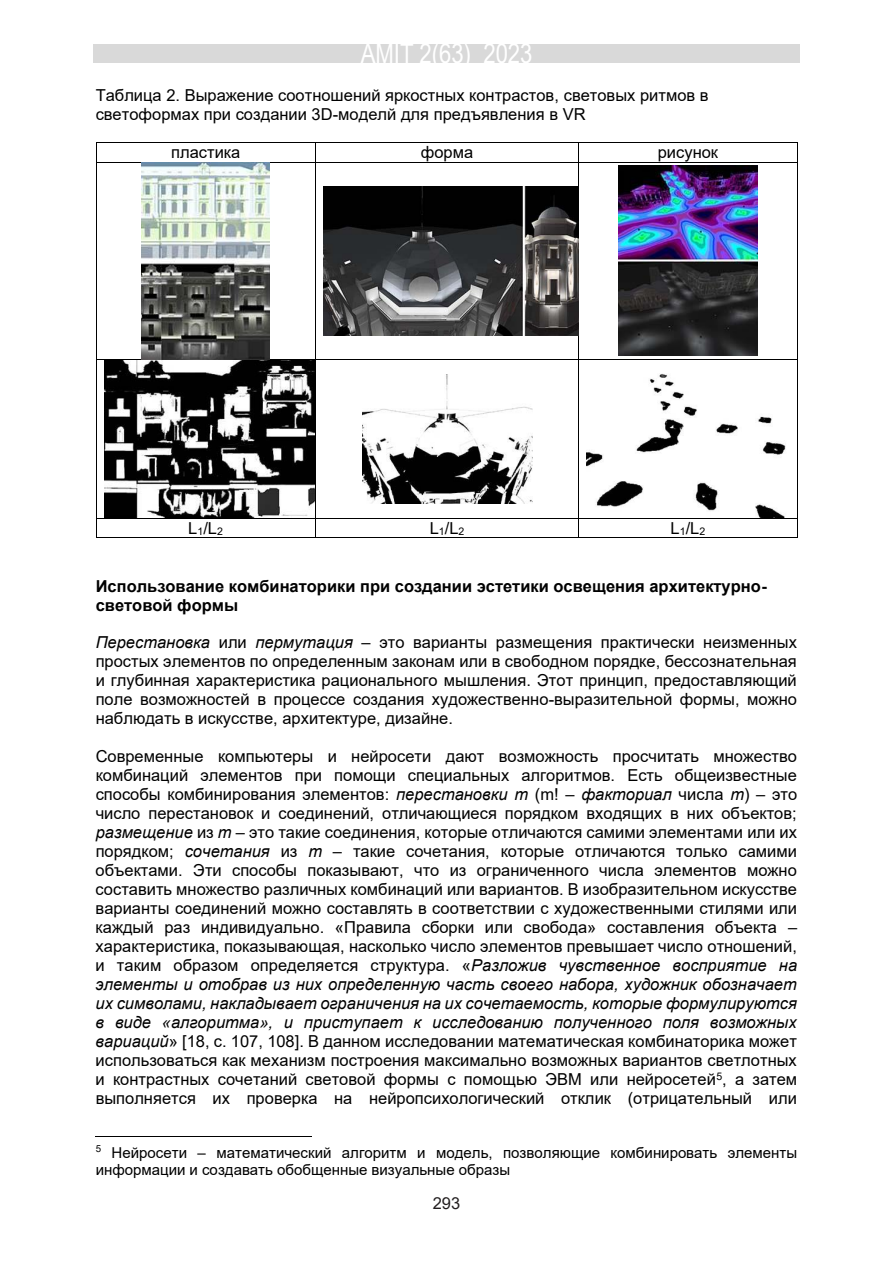
<style>
.page{position:relative;width:893px;height:1263px;background:#fff}
.page>*{position:absolute;margin:0;border:0;box-sizing:border-box;transform-origin:0 0}
.t1{font:27px "Arial Narrow";color:#fff}
.t2{font:16.5px/19px "Arial";color:#000;text-align:justify}
.t3{font:700 16.5px/19px "Arial";color:#000}
.t4{font:16.5px "Arial";color:#231f20}
.t5{font:15px/17.2px "Arial";color:#000}
.s1{font-style:italic}
</style>
<div class="page">
<div style="left:93px;top:44px;width:707px;height:19px;background:#d9d9d9"></div>
<hr style="left:96px;top:142px;width:219px;height:1px;background:#000">
<hr style="left:316px;top:142px;width:262px;height:1px;background:#000">
<hr style="left:579px;top:142px;width:218px;height:1px;background:#000">
<svg style="left:96px;top:143px;width:1px;height:19px"></svg>
<hr style="left:96px;top:162px;width:219px;height:1px;background:#000">
<svg style="left:315px;top:142px;width:1px;height:20px"></svg>
<hr style="left:316px;top:162px;width:262px;height:1px;background:#000">
<svg style="left:578px;top:142px;width:1px;height:20px"></svg>
<hr style="left:579px;top:162px;width:218px;height:1px;background:#000">
<svg style="left:797px;top:142px;width:1px;height:20px"></svg>
<hr style="left:96px;top:162px;width:1px;height:197px;background:#000">
<hr style="left:315px;top:162px;width:1px;height:197px;background:#000">
<hr style="left:578px;top:162px;width:1px;height:197px;background:#000">
<hr style="left:797px;top:162px;width:1px;height:197px;background:#000">
<hr style="left:96px;top:359px;width:219px;height:1px;background:#000">
<hr style="left:316px;top:359px;width:262px;height:1px;background:#000">
<hr style="left:579px;top:359px;width:218px;height:1px;background:#000">
<hr style="left:96px;top:360px;width:1px;height:158px;background:#000">
<hr style="left:315px;top:360px;width:1px;height:158px;background:#000">
<hr style="left:578px;top:360px;width:1px;height:158px;background:#000">
<hr style="left:797px;top:360px;width:1px;height:158px;background:#000">
<hr style="left:96px;top:518px;width:219px;height:1px;background:#000">
<hr style="left:316px;top:518px;width:262px;height:1px;background:#000">
<hr style="left:579px;top:518px;width:218px;height:1px;background:#000">
<svg style="left:96px;top:519px;width:1px;height:18px"></svg>
<hr style="left:96px;top:537px;width:219px;height:1px;background:#000">
<svg style="left:315px;top:518px;width:1px;height:20px"></svg>
<hr style="left:316px;top:537px;width:262px;height:1px;background:#000">
<svg style="left:578px;top:518px;width:1px;height:20px"></svg>
<hr style="left:579px;top:537px;width:218px;height:1px;background:#000">
<svg style="left:797px;top:518px;width:1px;height:20px"></svg>
<hr style="left:96px;top:1136px;width:216px;height:1px;background:#000">
<img style="left:142px;top:162px;width:128px;height:197px">
<img style="left:323px;top:187px;width:255px;height:148px">
<img style="left:618px;top:166px;width:140px;height:190px">
<img style="left:104px;top:360px;width:211px;height:158px">
<img style="left:362px;top:375px;width:170px;height:128px">
<img style="left:587px;top:374px;width:199px;height:144px">
<h1 class="t1" style="left:361px;top:34px;width:173px">AMIT 2(63) 2023</h1>
<p class="t2" style="left:96px;top:85px;width:614px">Таблица 2. Выражение соотношений яркостных контрастов, световых ритмов в светоформах при создании 3D-моделй для предъявления в VR</p>
<p class="t2" style="left:171px;top:143px;width:71px">пластика</p>
<p class="t2" style="left:421px;top:143px;width:54px">форма</p>
<p class="t2" style="left:658px;top:143px;width:62px">рисунок</p>
<p class="t2" style="left:188px;top:518px;width:36px">L<sub>1</sub>/L<sub>2</sub></p>
<p class="t2" style="left:430px;top:518px;width:36px">L<sub>1</sub>/L<sub>2</sub></p>
<p class="t2" style="left:671px;top:518px;width:36px">L<sub>1</sub>/L<sub>2</sub></p>
<p class="t3" style="left:96px;top:576px;width:673px">Использование комбинаторики при создании эстетики освещения архитектурно&shy;световой формы</p>
<p class="t2" style="left:96px;top:633px;width:703px"><span class="s1">Перестановка</span> или <span class="s1">пермутация</span> – это варианты размещения практически неизменных простых элементов по определенным законам или в свободном порядке, бессознательная и глубинная характеристика рационального мышления. Этот принцип, предоставляющий поле возможностей в процессе создания художественно-выразительной формы, можно наблюдать в искусстве, архитектуре, дизайне.</p>
<p class="t2" style="left:96px;top:747px;width:703px">Современные компьютеры и нейросети дают возможность просчитать множество комбинаций элементов при помощи специальных алгоритмов. Есть общеизвестные способы комбинирования элементов: <span class="s1">перестановки m</span> (m! – <span class="s1">факториал</span> числа <span class="s1">m</span>) – это число перестановок и соединений, отличающиеся порядком входящих в них объектов; <span class="s1">размещение</span> из <span class="s1">m</span> – это такие соединения, которые отличаются самими элементами или их порядком; <span class="s1">сочетания</span> из <span class="s1">m</span> – такие сочетания, которые отличаются только самими объектами. Эти способы показывают, что из ограниченного числа элементов можно составить множество различных комбинаций или вариантов. В изобразительном искусстве варианты соединений можно составлять в соответствии с художественными стилями или каждый раз индивидуально. «Правила сборки или свобода» составления объекта – характеристика, показывающая, насколько число элементов превышает число отношений, и таким образом определяется структура. «<span class="s1">Разложив чувственное восприятие на элементы и отобрав из них определенную часть своего набора, художник обозначает их символами, накладывает ограничения на их сочетаемость, которые формулируются в виде «алгоритма», и приступает к исследованию полученного поля возможных вариаций</span>» [18, с. 107, 108]. В данном исследовании математическая комбинаторика может использоваться как механизм построения максимально возможных вариантов светлотных и контрастных сочетаний световой формы с помощью ЭВМ или нейросетей<sup>5</sup>, а затем выполняется их проверка на нейропсихологический отклик (отрицательный или</p>
<p class="t5" style="left:96px;top:1144px;width:703px"><sup>5</sup> Нейросети – математический алгоритм и модель, позволяющие комбинировать элементы информации и создавать обобщенные визуальные образы</p>
<p class="t4" style="left:433px;top:1191px;width:29px">293</p>
</div>
